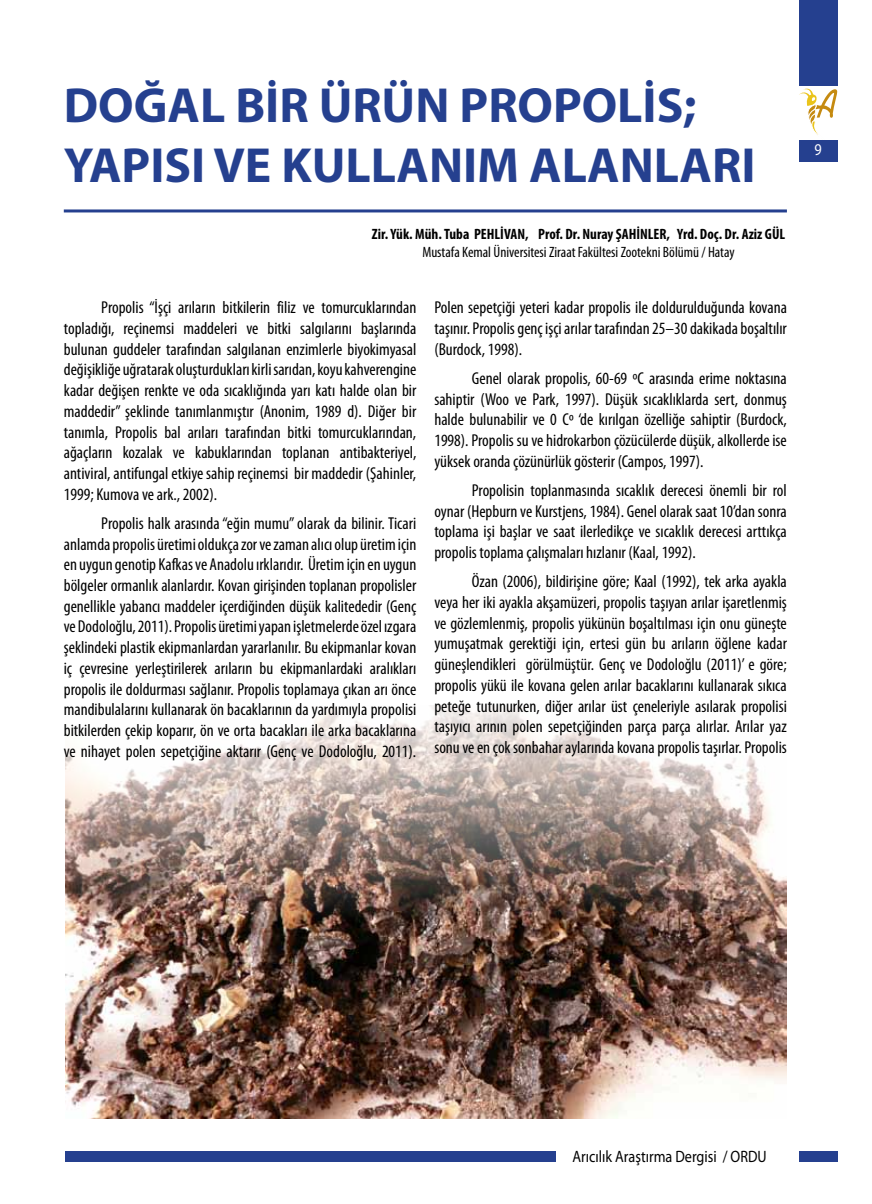
<style>
.page{position:relative;width:872px;height:1204px;background:#fff}
.page>*{position:absolute;margin:0;border:0;box-sizing:border-box;transform-origin:0 0}
.t1{font:700 49.5px/59.4px "Myriad Pro";color:#25408f}
.t2{font:condensed 17.25px/20.7px "Myriad Pro";color:#000;text-align:justify}
.t3{font:16.5px "Myriad Pro";color:#000;scale:.86 1}
.t4{font:16.5px "Myriad Pro";color:#fff;scale:.86 1}
.t5{font:700 condensed 15px "Myriad Pro";color:#000}
.t6{font:condensed 15px "Myriad Pro";color:#000}
</style>
<div class="page">
<svg style="left:799px;top:88px;width:38px;height:47px"></svg>
<div style="left:799px;top:0;width:38px;height:85px;background:#25408f"></div>
<div style="left:799px;top:140px;width:38px;height:22px;background:#25408f"></div>
<div style="left:799px;top:1151px;width:38px;height:10px;background:#25408f"></div>
<div style="left:65px;top:1151px;width:491px;height:10px;background:#25408f"></div>
<img style="left:65px;top:705px;width:722px;height:413px">
<hr style="left:64px;top:209px;width:723px;height:3px;background:#25408f">
<h1 class="t1" style="left:64px;top:74px;width:693px">DOĞAL BİR ÜRÜN PROPOLİS;<br>YAPISI VE KULLANIM ALANLARI</h1>
<p class="t5" style="left:372px;top:225px;width:415px">Zir. Yük. Müh. Tuba PEHLİVAN, Prof. Dr. Nuray ŞAHİNLER, Yrd. Doç. Dr. Aziz GÜL</p>
<p class="t6" style="left:422px;top:243px;width:314px">Mustafa Kemal Üniversitesi Ziraat Fakültesi Zootekni Bölümü / Hatay</p>
<p class="t2" style="left:64px;top:297px;width:354px;text-indent:38px">Propolis “İşçi arıların bitkilerin filiz ve tomurcuklarından topladığı, reçinemsi maddeleri ve bitki salgılarını başlarında bulunan guddeler tarafından salgılanan enzimlerle biyokimyasal değişikliğe uğratarak oluşturdukları kirli sarıdan, koyu kahverengine kadar değişen renkte ve oda sıcaklığında yarı katı halde olan bir maddedir” şeklinde tanımlanmıştır (Anonim, 1989 d). Diğer bir tanımla, Propolis bal arıları tarafından bitki tomurcuklarından, ağaçların kozalak ve kabuklarından toplanan antibakteriyel, antiviral, antifungal etkiye sahip reçinemsi bir maddedir (Şahinler, 1999; Kumova ve ark., 2002).</p>
<p class="t2" style="left:64px;top:512px;width:354px;text-indent:38px">Propolis halk arasında “eğin mumu” olarak da bilinir. Ticari anlamda propolis üretimi oldukça zor ve zaman alıcı olup üretim için en uygun genotip Kafkas ve Anadolu ırklarıdır. Üretim için en uygun bölgeler ormanlık alanlardır. Kovan girişinden toplanan propolisler genellikle yabancı maddeler içerdiğinden düşük kalitededir (Genç ve Dodoloğlu, 2011). Propolis üretimi yapan işletmelerde özel ızgara şeklindeki plastik ekipmanlardan yararlanılır. Bu ekipmanlar kovan iç çevresine yerleştirilerek arıların bu ekipmanlardaki aralıkları propolis ile doldurması sağlanır. Propolis toplamaya çıkan arı önce mandibulalarını kullanarak ön bacaklarının da yardımıyla propolisi bitkilerden çekip koparır, ön ve orta bacakları ile arka bacaklarına ve nihayet polen sepetçiğine aktarır (Genç ve Dodoloğlu, 2011).</p>
<p class="t2" style="left:434px;top:297px;width:354px">Polen sepetçiği yeteri kadar propolis ile doldurulduğunda kovana taşınır. Propolis genç işçi arılar tarafından 25–30 dakikada boşaltılır (Burdock, 1998).</p>
<p class="t2" style="left:434px;top:367px;width:354px;text-indent:38px">Genel olarak propolis, 60-69 ºC arasında erime noktasına sahiptir (Woo ve Park, 1997). Düşük sıcaklıklarda sert, donmuş halde bulunabilir ve 0 Cº ‘de kırılgan özelliğe sahiptir (Burdock, 1998). Propolis su ve hidrokarbon çözücülerde düşük, alkollerde ise yüksek oranda çözünürlük gösterir (Campos, 1997).</p>
<p class="t2" style="left:434px;top:479px;width:354px;text-indent:38px">Propolisin toplanmasında sıcaklık derecesi önemli bir rol oynar (Hepburn ve Kurstjens, 1984). Genel olarak saat 10’dan sonra toplama işi başlar ve saat ilerledikçe ve sıcaklık derecesi arttıkça propolis toplama çalışmaları hızlanır (Kaal, 1992).</p>
<p class="t2" style="left:434px;top:571px;width:354px;text-indent:38px">Özan (2006), bildirişine göre; Kaal (1992), tek arka ayakla veya her iki ayakla akşamüzeri, propolis taşıyan arılar işaretlenmiş ve gözlemlenmiş, propolis yükünün boşaltılması için onu güneşte yumuşatmak gerektiği için, ertesi gün bu arıların öğlene kadar güneşlendikleri görülmüştür. Genç ve Dodoloğlu (2011)’ e göre; propolis yükü ile kovana gelen arılar bacaklarını kullanarak sıkıca peteğe tutunurken, diğer arılar üst çeneleriyle asılarak propolisi taşıyıcı arının polen sepetçiğinden parça parça alırlar. Arılar yaz sonu ve en çok sonbahar aylarında kovana propolis taşırlar. Propolis</p>
<p class="t4" style="left:814px;top:140px;width:10px">9</p>
<p class="t3" style="left:572px;top:1146px;width:227px">Arıcılık Araştırma Dergisi / ORDU</p>
</div>
